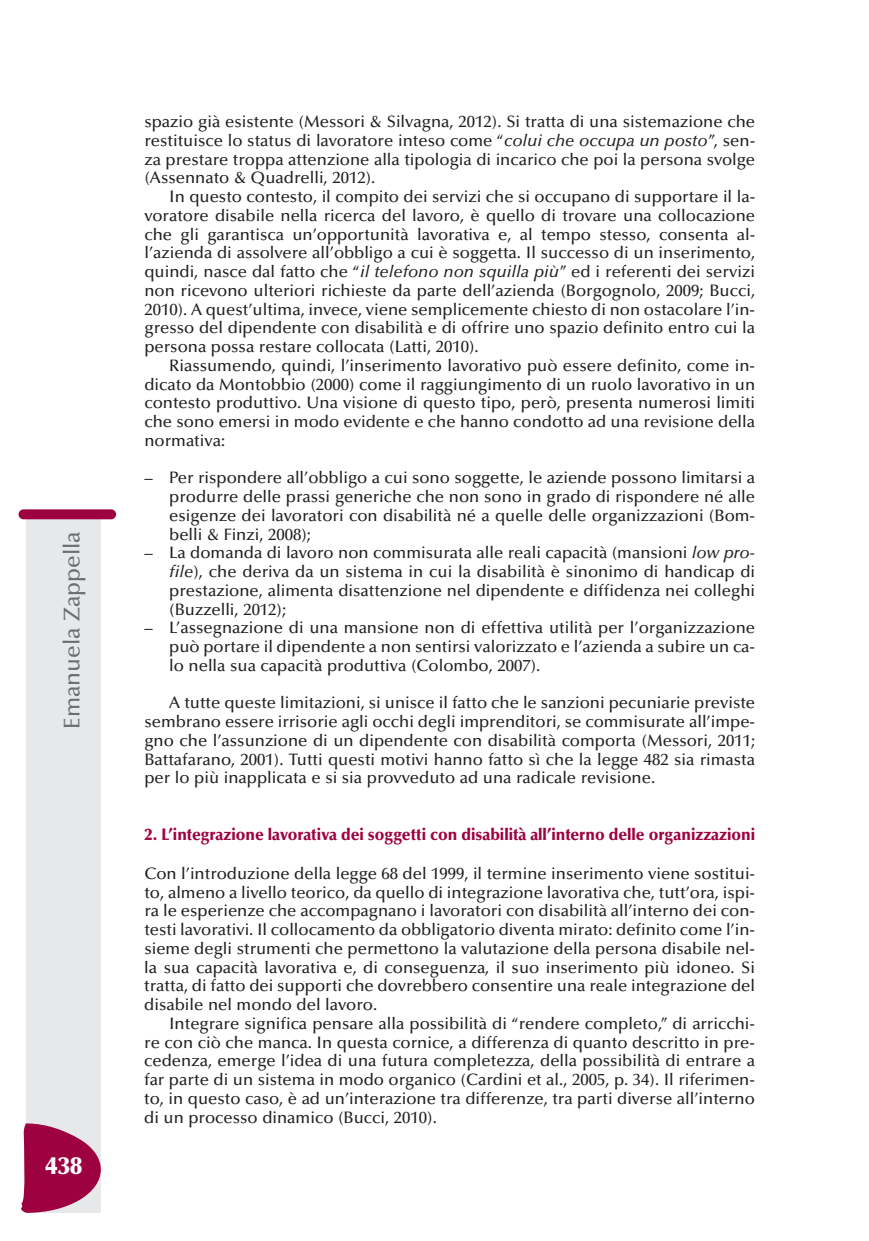
<style>
.page{position:relative;width:869px;height:1241px;background:#fff}
.page>*{position:absolute;margin:0;border:0;box-sizing:border-box;transform-origin:0 0}
.t1{font:900 24.5px "Optima";color:#fff}
.t2{font:500 22.75px "Optima";color:#6c6d70}
.t3{font:500 16.62px/18.7px "Optima";color:#231f20;text-align:justify}
.t4{font:900 16.62px "Optima";color:#9d0140;scale:.95 1}
.s1{font-style:italic}
</style>
<div class="page">
<div style="left:27px;top:517px;width:74px;height:695px;background:#e7e8e9"></div>
<div style="left:19px;top:509px;width:97px;height:10px;background:#9d0140;border-radius:5px"></div>
<svg style="left:21px;top:1122px;width:80px;height:90px"></svg>
<h2 class="t2" style="left:63px;top:728px;width:199px;rotate:-90deg">Emanuela Zappella</h2>
<h1 class="t1" style="left:45px;top:1155px;width:38px">438</h1>
<p class="t3" style="left:144px;top:114px;width:612px">spazio già esistente (Messori &amp; Silvagna, 2012). Si tratta di una sistemazione che restituisce lo status di lavoratore inteso come “<span class="s1">colui che occupa un posto</span>”, sen&shy;za prestare troppa attenzione alla tipologia di incarico che poi la persona svolge (Assennato &amp; Quadrelli, 2012).</p>
<p class="t3" style="left:144px;top:189px;width:612px;text-indent:25px">In questo contesto, il compito dei servizi che si occupano di supportare il la&shy;voratore disabile nella ricerca del lavoro, è quello di trovare una collocazione che gli garantisca un’opportunità lavorativa e, al tempo stesso, consenta al&shy;l’azienda di assolvere all’obbligo a cui è soggetta. Il successo di un inserimento, quindi, nasce dal fatto che “<span class="s1">il telefono non squilla più</span>” ed i referenti dei servizi non ricevono ulteriori richieste da parte dell’azienda (Borgognolo, 2009; Bucci, 2010). A quest’ultima, invece, viene semplicemente chiesto di non ostacolare l’in&shy;gresso del dipendente con disabilità e di offrire uno spazio definito entro cui la persona possa restare collocata (Latti, 2010).</p>
<p class="t3" style="left:144px;top:357px;width:612px;text-indent:25px">Riassumendo, quindi, l’inserimento lavorativo può essere definito, come in&shy;dicato da Montobbio (2000) come il raggiungimento di un ruolo lavorativo in un contesto produttivo. Una visione di questo tipo, però, presenta numerosi limiti che sono emersi in modo evidente e che hanno condotto ad una revisione della normativa:</p>
<p class="t3" style="left:169px;top:470px;width:587px;text-indent:-25px">– Per rispondere all’obbligo a cui sono soggette, le aziende possono limitarsi a produrre delle prassi generiche che non sono in grado di rispondere né alle esigenze dei lavoratori con disabilità né a quelle delle organizzazioni (Bom&shy;belli &amp; Finzi, 2008);</p>
<p class="t3" style="left:169px;top:545px;width:587px;text-indent:-25px">– La domanda di lavoro non commisurata alle reali capacità (mansioni <span class="s1">low pro&shy;file</span>), che deriva da un sistema in cui la disabilità è sinonimo di handicap di prestazione, alimenta disattenzione nel dipendente e diffidenza nei colleghi (Buzzelli, 2012);</p>
<p class="t3" style="left:169px;top:620px;width:587px;text-indent:-25px">– L’assegnazione di una mansione non di effettiva utilità per l’organizzazione può portare il dipendente a non sentirsi valorizzato e l’azienda a subire un ca&shy;lo nella sua capacità produttiva (Colombo, 2007).</p>
<p class="t3" style="left:144px;top:695px;width:612px;text-indent:25px">A tutte queste limitazioni, si unisce il fatto che le sanzioni pecuniarie previste sembrano essere irrisorie agli occhi degli imprenditori, se commisurate all’impe&shy;gno che l’assunzione di un dipendente con disabilità comporta (Messori, 2011; Battafarano, 2001). Tutti questi motivi hanno fatto sì che la legge 482 sia rimasta per lo più inapplicata e si sia provveduto ad una radicale revisione.</p>
<p class="t4" style="left:144px;top:827px;width:644px">2. L’integrazione lavorativa dei soggetti con disabilità all’interno delle organizzazioni</p>
<p class="t3" style="left:144px;top:865px;width:612px">Con l’introduzione della legge 68 del 1999, il termine inserimento viene sostitui&shy;to, almeno a livello teorico, da quello di integrazione lavorativa che, tutt’ora, ispi&shy;ra le esperienze che accompagnano i lavoratori con disabilità all’interno dei con&shy;testi lavorativi. Il collocamento da obbligatorio diventa mirato: definito come l’in&shy;sieme degli strumenti che permettono la valutazione della persona disabile nel&shy;la sua capacità lavorativa e, di conseguenza, il suo inserimento più idoneo. Si tratta, di fatto dei supporti che dovrebbero consentire una reale integrazione del disabile nel mondo del lavoro.</p>
<p class="t3" style="left:144px;top:1015px;width:612px;text-indent:25px">Integrare significa pensare alla possibilità di “rendere completo,” di arricchi&shy;re con ciò che manca. In questa cornice, a differenza di quanto descritto in pre&shy;cedenza, emerge l’idea di una futura completezza, della possibilità di entrare a far parte di un sistema in modo organico (Cardini et al., 2005, p. 34). Il riferimen&shy;to, in questo caso, è ad un’interazione tra differenze, tra parti diverse all’interno di un processo dinamico (Bucci, 2010).</p>
</div>
